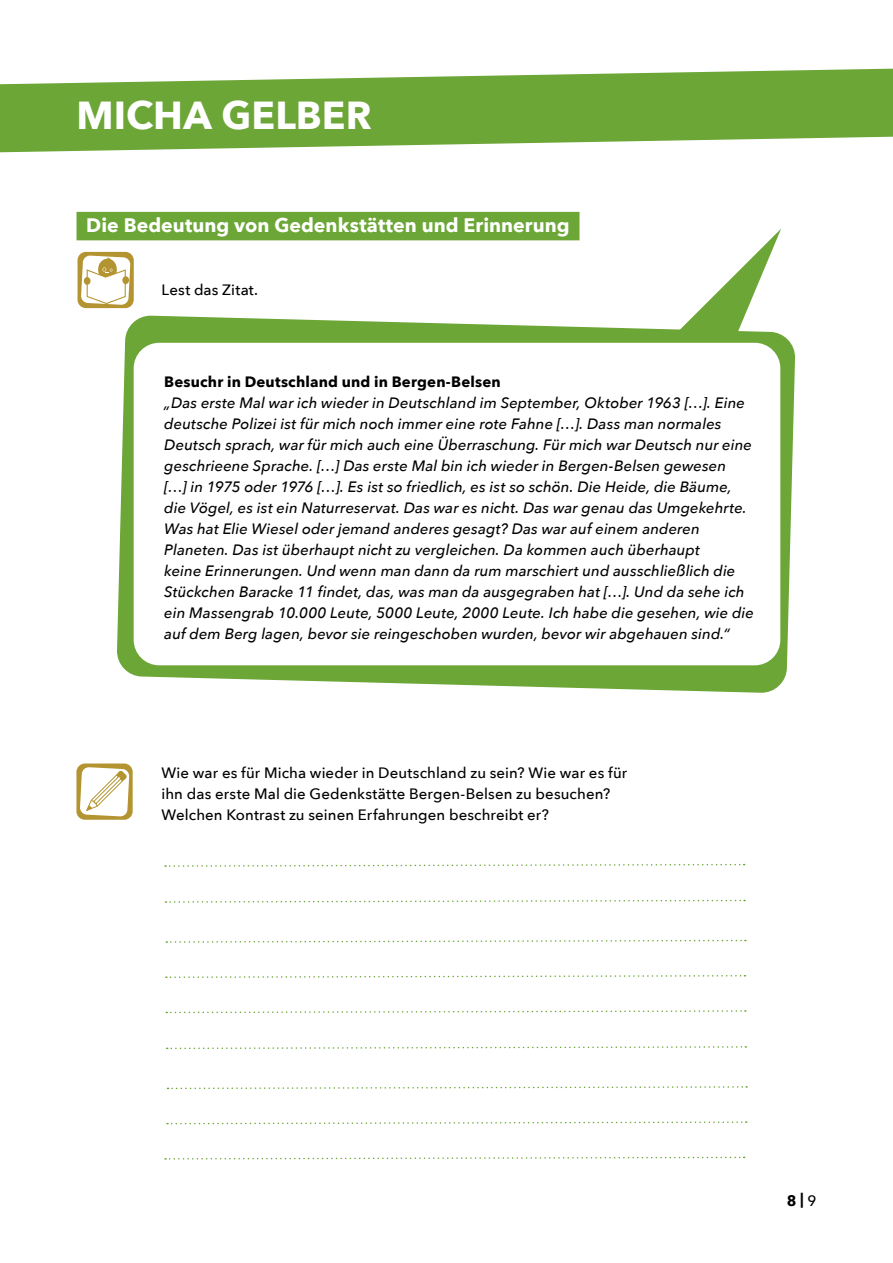
<style>
.page{position:relative;width:893px;height:1263px;background:#fff}
.page>*{position:absolute;margin:0;border:0;box-sizing:border-box;transform-origin:0 0}
.einladung_text{font:700 39px "Avenir Next";color:#fff}
.Thema_unterstichen{font:700 19.5px "Avenir Next";letter-spacing:.005em;color:#fff}
.arbeitsblatt_zitat{font:italic 500 15px/21px "Avenir Next";letter-spacing:.005em;color:#000}
.arbeitsblatt_text{font:500 15px/21px "Avenir Next";letter-spacing:.005em;color:#000}
.arbeitsblatt_zitat-2{font:700 15px "Avenir Next";letter-spacing:.01em;color:#000}
.seitenzahlen{font:700 15px "Avenir Next";color:#000}
.s1{font-weight:500}
</style>
<div class="page">
<svg style="left:166px;top:975px;width:579px;height:3px"></svg>
<svg style="left:165px;top:899px;width:580px;height:4px"></svg>
<svg style="left:165px;top:863px;width:580px;height:4px"></svg>
<svg style="left:166px;top:939px;width:580px;height:4px"></svg>
<svg style="left:167px;top:1121px;width:580px;height:4px"></svg>
<svg style="left:167px;top:1046px;width:579px;height:4px"></svg>
<svg style="left:166px;top:1010px;width:580px;height:4px"></svg>
<svg style="left:167px;top:1086px;width:580px;height:4px"></svg>
<svg style="left:165px;top:1156px;width:580px;height:4px"></svg>
<svg style="left:694px;top:229px;width:87px;height:86px"></svg>
<svg style="left:117px;top:315px;width:678px;height:378px;fill:#6ca636"></svg>
<div style="left:134px;top:343px;width:646px;height:322px;background:#fff;border-radius:26px"></div>
<svg style="left:0;top:69px;width:893px;height:83px;fill:#6ca636"></svg>
<div style="left:77px;top:212px;width:502px;height:28px;background:#6ca636"></div>
<div style="left:78px;top:252px;width:56px;height:56px;background:#b39430;border-radius:8px"></div>
<svg style="left:81px;top:255px;width:49px;height:50px"></svg>
<div style="left:84px;top:277px;width:7px;height:8px;background:#b39430;border-radius:50%"></div>
<div style="left:122px;top:276px;width:7px;height:8px;background:#b39430;border-radius:50%"></div>
<div style="left:76px;top:763px;width:57px;height:57px;background:#b39430;border-radius:8px"></div>
<svg style="left:80px;top:767px;width:49px;height:49px"></svg>
<p class="einladung_text" style="left:77px;top:91px;width:297px">MICHA GELBER</p>
<p class="Thema_unterstichen" style="left:86px;top:213px;width:485px">Die Bedeutung von Gedenkstätten und Erinnerung</p>
<p class="arbeitsblatt_text" style="left:162px;top:279px;width:98px">Lest das Zitat.</p>
<p class="arbeitsblatt_zitat-2" style="left:164px;top:373px;width:338px">Besuchr in Deutschland und in Bergen-Belsen</p>
<p class="arbeitsblatt_zitat" style="left:164px;top:393px;width:591px">„Das erste Mal war ich wieder in Deutschland im September, Oktober 1963 […]. Eine deutsche Polizei ist für mich noch immer eine rote Fahne […]. Dass man normales Deutsch sprach, war für mich auch eine Überraschung. Für mich war Deutsch nur eine geschrieene Sprache. […] Das erste Mal bin ich wieder in Bergen-Belsen gewesen<br>[…] in 1975 oder 1976 […]. Es ist so friedlich, es ist so schön. Die Heide, die Bäume, die Vögel, es ist ein Naturreservat. Das war es nicht. Das war genau das Umgekehrte.<br>Was hat Elie Wiesel oder jemand anderes gesagt? Das war auf einem anderen Planeten. Das ist überhaupt nicht zu vergleichen. Da kommen auch überhaupt<br>keine Erinnerungen. Und wenn man dann da rum marschiert und ausschließlich die Stückchen Baracke 11 findet, das, was man da ausgegraben hat […]. Und da sehe ich ein Massengrab 10.000 Leute, 5000 Leute, 2000 Leute. Ich habe die gesehen, wie die auf dem Berg lagen, bevor sie reingeschoben wurden, bevor wir abgehauen sind.“</p>
<p class="arbeitsblatt_text" style="left:162px;top:762px;width:467px">Wie war es für Micha wieder in Deutschland zu sein? Wie war es für ihn das erste Mal die Gedenkstätte Bergen-Belsen zu besuchen?</p>
<p class="arbeitsblatt_text" style="left:162px;top:804px;width:389px">Welchen Kontrast zu seinen Erfahrungen beschreibt er?</p>
<p class="seitenzahlen" style="left:787px;top:1190px;width:31px">8 |<span class="s1">9</span></p>
</div>
